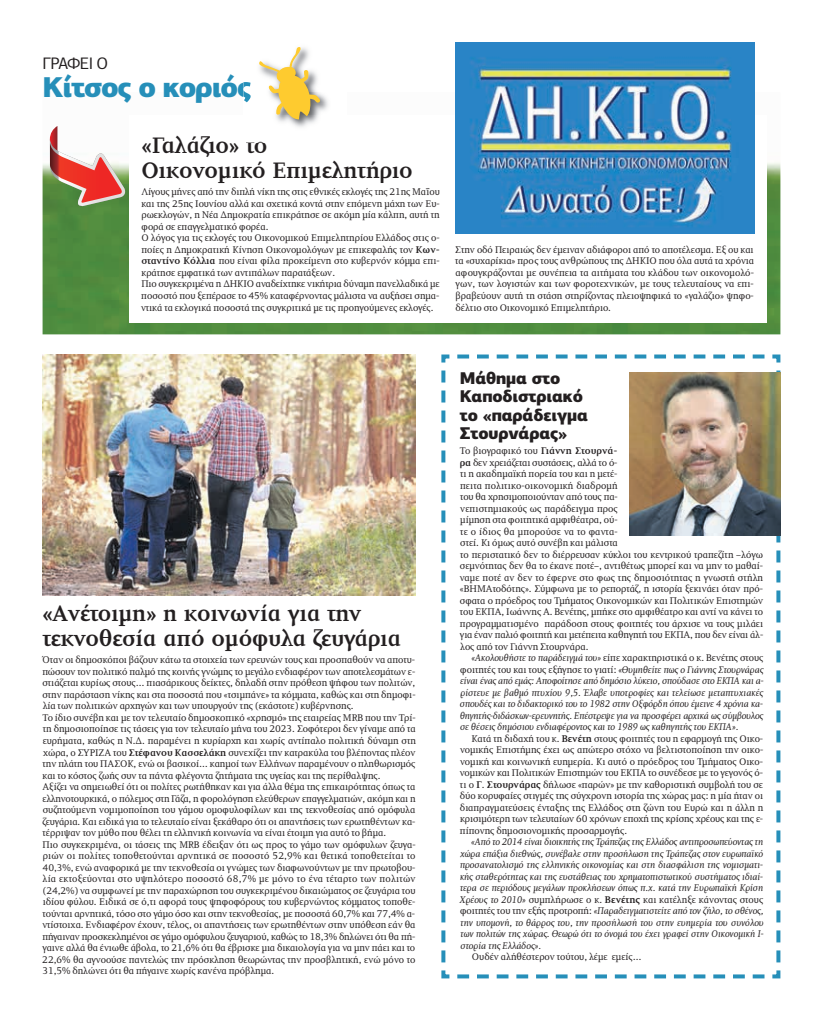
<style>
.page{position:relative;width:823px;height:1021px;background:#fff}
.page>*{position:absolute;margin:0;border:0;box-sizing:border-box;transform-origin:0 0}
.t1{font:900 28.7px "PF Centro Sans Pro";letter-spacing:-.04em;color:#268fb9}
.t2{font:700 23px/24.5px "PF Diplomat";letter-spacing:-.01em;color:#231f20}
.t3{font:900 17px/18px "PF Centro Sans Pro";letter-spacing:-.01em;color:#231f20}
.t4{font:16.7px "PF Centro Sans Pro";letter-spacing:-.04em;color:#231f20}
.t5{font:10px/11.5px "PF Diplomat";color:#231f20}
.t6{font:italic 10px/11.5px "PF Diplomat";color:#231f20;text-align:justify}
.s1{font-weight:700}
.s2{font-style:normal}
.s3{font-weight:700;font-style:normal}
</style>
<div class="page">
<img style="left:43px;top:92px;width:737px;height:242px">
<svg style="left:50px;top:126px;width:75px;height:81px"></svg>
<div style="left:129px;top:115px;width:637px;height:208px;background:#fff"></div>
<img style="left:455px;top:43px;width:299px;height:190px">
<svg style="left:441px;top:354px;width:340px;height:625px"></svg>
<img style="left:43px;top:354px;width:372px;height:241px">
<img style="left:629px;top:372px;width:151px;height:163px">
<img style="left:243px;top:82px;width:103px;height:61px">
<svg style="left:246px;top:142px;width:17px;height:1px"></svg>
<img style="left:243px;top:82px;width:7px;height:20px">
<svg style="left:259px;top:47px;width:61px;height:72px"></svg>
<h3 class="t4" style="left:43px;top:58px;width:67px">ΓΡΑΦΕΙ Ο</h3>
<h1 class="t1" style="left:43px;top:77px;width:210px">Κίτσος ο κοριός</h1>
<h2 class="t2" style="left:141px;top:135px;width:273px">«Γαλάζιο» το<br>Οικονομικό Επιμελητήριο</h2>
<p class="t5" style="left:141px;top:187px;width:300px">Λίγους μήνες από την διπλή νίκη της στις εθνικές εκλογές της 21ης Μαΐου και της 25ης Ιουνίου αλλά και σχετικά κοντά στην επόμενη μάχη των Ευ&shy;ρωεκλογών, η Νέα Δημοκρατία επικράτησε σε ακόμη μία κάλπη, αυτή τη φορά σε επαγγελματικό φορέα.<br>Ο λόγος για τις εκλογές του Οικονομικού Επιμελητηρίου Ελλάδος στις ο&shy;ποίες η Δημοκρατική Κίνηση Οικονομολόγων με επικεφαλής τον <span class="s1">Κων&shy;σταντίνο Κόλλια</span> που είναι φίλα προκείμενη στο κυβερνόν κόμμα επι&shy;κράτησε εμφατικά των αντιπάλων παρατάξεων.<br>Πιο συγκεκριμένα η ΔΗΚΙΟ αναδείχτηκε νικήτρια δύναμη πανελλαδικά με ποσοστό που ξεπέρασε το 45% καταφέρνοντας μάλιστα να αυξήσει σημα&shy;ντικά τα εκλογικά ποσοστά της συγκριτικά με τις προηγούμενες εκλογές.</p>
<p class="t5" style="left:455px;top:245px;width:300px;text-align:justify">Στην οδό Πειραιώς δεν έμειναν αδιάφοροι από το αποτέλεσμα. Εξ ου και τα «συχαρίκια» προς τους ανθρώπους της ΔΗΚΙΟ που όλα αυτά τα χρόνια αφουγκράζονται με συνέπεια τα αιτήματα του κλάδου των οικονομολό&shy;γων, των λογιστών και των φοροτεχνικών, με τους τελευταίους να επι&shy;βραβεύουν αυτή τη στάση στηρίζοντας πλειοψηφικά το «γαλάζιο» ψηφο&shy;δέλτιο στο Οικονομικό Επιμελητήριο.</p>
<h2 class="t2" style="left:43px;top:603px;width:360px">«Ανέτοιμη» η κοινωνία για την τεκνοθεσία από ομόφυλα ζευγάρια</h2>
<p class="t5" style="left:42px;top:655px;width:375px">Όταν οι δημοσκόποι βάζουν κάτω τα στοιχεία των ερευνών τους και προσπαθούν να αποτυ&shy;πώσουν τον πολιτικό παλμό της κοινής γνώμης το μεγάλο ενδιαφέρον των αποτελεσμάτων ε&shy;στιάζεται κυρίως στους… πιασάρικους δείκτες, δηλαδή στην πρόθεση ψήφου των πολιτών, στην παράσταση νίκης και στα ποσοστά που «τσιμπάνε» τα κόμματα, καθώς και στη δημοφι&shy;λία των πολιτικών αρχηγών και των υπουργούν της (εκάστοτε) κυβέρνησης.<br>Το ίδιο συνέβη και με τον τελευταίο δημοσκοπικό «χρησμό» της εταιρείας MRB που την Τρί&shy;τη δημοσιοποίησε τις τάσεις για τον τελευταίο μήνα του 2023. Σοφότεροι δεν γίναμε από τα ευρήματα, καθώς η Ν.Δ. παραμένει η κυρίαρχη και χωρίς αντίπαλο πολιτική δύναμη στη χώρα, ο ΣΥΡΙΖΑ του <span class="s1">Στέφανου Κασσελάκη</span> συνεχίζει την κατρακύλα του βλέποντας πλέον την πλάτη του ΠΑΣΟΚ, ενώ οι βασικοί… καημοί των Ελλήνων παραμένουν ο πληθωρισμός και το κόστος ζωής συν τα πάντα φλέγοντα ζητήματα της υγείας και της περίθαλψης.<br>Αξίζει να σημειωθεί ότι οι πολίτες ρωτήθηκαν και για άλλα θέμα της επικαιρότητας όπως τα ελληνοτουρκικά, ο πόλεμος στη Γάζα, η φορολόγηση ελεύθερων επαγγελματιών, ακόμη και η συζητούμενη νομιμοποίηση του γάμου ομοφυλοφίλων και της τεκνοθεσίας από ομόφυλα ζευγάρια. Και ειδικά για το τελευταίο είναι ξεκάθαρο ότι οι απαντήσεις των ερωτηθέντων κα&shy;τέρριψαν τον μύθο που θέλει τη ελληνική κοινωνία να είναι έτοιμη για αυτό το βήμα.<br>Πιο συγκεκριμένα, οι τάσεις της MRB έδειξαν ότι ως προς το γάμο των ομόφυλων ζευγα&shy;ριών οι πολίτες τοποθετούνται αρνητικά σε ποσοστό 52,9% και θετικά τοποθετείται το 40,3%, ενώ αναφορικά με την τεκνοθεσία οι γνώμες των διαφωνούντων με την πρωτοβου&shy;λία εκτοξεύονται στο υψηλότερο ποσοστό 68,7% με μόνο το ένα τέταρτο των πολιτών (24,2%) να συμφωνεί με την παραχώρηση του συγκεκριμένου δικαιώματος σε ζευγάρια του ιδίου φύλου. Ειδικά σε ό,τι αφορά τους ψηφοφόρους του κυβερνώντος κόμματος τοποθε&shy;τούνται αρνητικά, τόσο στο γάμο όσο και στην τεκνοθεσίας, με ποσοστά 60,7% και 77,4% α&shy;ντίστοιχα. Ενδιαφέρον έχουν, τέλος, οι απαντήσεις των ερωτηθέντων στην υπόθεση εάν θα πήγαιναν προσκεκλημένοι σε γάμο ομόφυλου ζευγαριού, καθώς το 18,3% δηλώνει ότι θα πή&shy;γαινε αλλά θα ένιωθε άβολα, το 21,6% ότι θα έβρισκε μια δικαιολογία για να μην πάει και το 22,6% θα αγνοούσε παντελώς την πρόσκληση θεωρώντας την προσβλητική, ενώ μόνο το 31,5% δηλώνει ότι θα πήγαινε χωρίς κανένα πρόβλημα.</p>
<h3 class="t3" style="left:459px;top:371px;width:129px">Μάθημα στο<br>Καποδιστριακό το «παράδειγμα<br>Στουρνάρας»</h3>
<p class="t5" style="left:459px;top:446px;width:305px">Το βιογραφικό του <span class="s1">Γιάννη Στουρνά-<br>ρα</span> δεν χρειάζεται συστάσεις, αλλά το ό-<br>τι η ακαδημαϊκή πορεία του και η μετέ-<br>πειτα πολιτικο-οικονομική διαδρομή<br>του θα χρησιμοποιούνταν από τους πα-<br>νεπιστημιακούς ως παράδειγμα προς<br>μίμηση στα φοιτητικά αμφιθέατρα, ού-<br>τε ο ίδιος θα μπορούσε να το φαντα-<br>στεί. Κι όμως αυτό συνέβη και μάλιστα<br>το περιστατικό δεν το διέρρευσαν κύκλοι του κεντρικού τραπεζίτη –λόγω σεμνότητας δεν θα το έκανε ποτέ–, αντιθέτως μπορεί και να μην το μαθαί&shy;ναμε ποτέ αν δεν το έφερνε στο φως της δημοσιότητας η γνωστή στήλη «ΒΗΜΑτοδότης». Σύμφωνα με το ρεπορτάζ, η ιστορία ξεκινάει όταν πρό&shy;σφατα ο πρόεδρος του Τμήματος Οικονομικών και Πολιτικών Επιστημών του ΕΚΠΑ, Ιωάννης Α. Βενέτης, μπήκε στο αμφιθέατρο και αντί να κάνει το προγραμματισμένο παράδοση στους φοιτητές του άρχισε να τους μιλάει για έναν παλιό φοιτητή και μετέπειτα καθηγητή του ΕΚΠΑ, που δεν είναι άλ&shy;λος από τον Γιάννη Στουρνάρα.</p>
<p class="t6" style="left:459px;top:653px;width:305px;text-indent:12px">«Ακολουθήστε το παράδειγμά του» <span class="s2">είπε χαρακτηριστικά ο κ. Βενέτης στους φοιτητές του και τους εξήγησε το γιατί:</span> «Θυμηθείτε πως ο Γιάννης Στουρνάρας είναι ένας από εμάς: Αποφοίτησε από δημόσιο λύκειο, σπούδασε στο ΕΚΠΑ και α&shy;ρίστευε με βαθμό πτυχίου 9,5. Έλαβε υποτροφίες και τελείωσε μεταπτυχιακές σπουδές και το διδακτορικό του το 1982 στην Οξφόρδη όπου έμεινε 4 χρόνια κα&shy;θηγητής-διδάσκων-ερευνητής. Επέστρεψε για να προσφέρει αρχικά ως σύμβουλος σε θέσεις δημόσιου ενδιαφέροντος και το 1989 ως καθηγητής του ΕΚΠΑ».</p>
<p class="t5" style="left:459px;top:733px;width:305px;text-align:justify;text-indent:12px">Κατά τη διδαχή του κ. <span class="s1">Βενέτη</span> στους φοιτητές του η εφαρμογή της Οικο&shy;νομικής Επιστήμης έχει ως απώτερο στόχο να βελτιστοποίηση την οικο&shy;νομική και κοινωνική ευημερία. Κι αυτό ο πρόεδρος του Τμήματος Οικο&shy;νομικών και Πολιτικών Επιστημών του ΕΚΠΑ το συνέδεσε με το γεγονός ό&shy;τι ο <span class="s1">Γ</span>. <span class="s1">Στουρνάρας</span> δήλωσε «παρών» με την καθοριστική συμβολή του σε δύο κορυφαίες στιγμές της σύγχρονη ιστορία της χώρας μας: η μία ήταν οι διαπραγματεύσεις ένταξης της Ελλάδος στη ζώνη του Ευρώ και η άλλη η κρισιμότερη των τελευταίων 60 χρόνων εποχή της κρίσης χρέους και της ε&shy;πίπονης δημοσιονομικής προσαρμογής.</p>
<p class="t6" style="left:459px;top:837px;width:305px;text-indent:11px">«Από το 2014 είναι διοικητής της Τράπεζας της Ελλάδος αντιπροσωπεύοντας τη χώρα επάξια διεθνώς, συνέβαλε στην προσήλωση της Τράπεζας στον ευρωπαϊκό προσανατολισμό της ελληνικής οικονομίας και στη διασφάλιση της νομισματι&shy;κής σταθερότητας και της ευστάθειας του χρηματοπιστωτικού συστήματος ιδιαί&shy;τερα σε περιόδους μεγάλων προκλήσεων όπως π.χ. κατά την Ευρωπαϊκή Κρίση Χρέους το 2010» <span class="s2">συμπλήρωσε ο κ.</span> <span class="s3">Βενέτης</span> <span class="s2">και κατέληξε κάνοντας στους φοιτητές του την εξής προτροπή:</span> «Παραδειγματιστείτε από τον ζήλο, το σθένος, την υπομονή, το θάρρος του, την προσήλωσή του στην ευημερία του συνόλου των πολιτών της χώρας. Θεωρώ ότι το όνομά του έχει γραφεί στην Οικονομική Ι&shy;στορία της Ελλάδος».</p>
<p class="t5" style="left:471px;top:952px;width:171px">Ουδέν αλήθέστερον τούτου, λέμε εμείς…</p>
</div>
